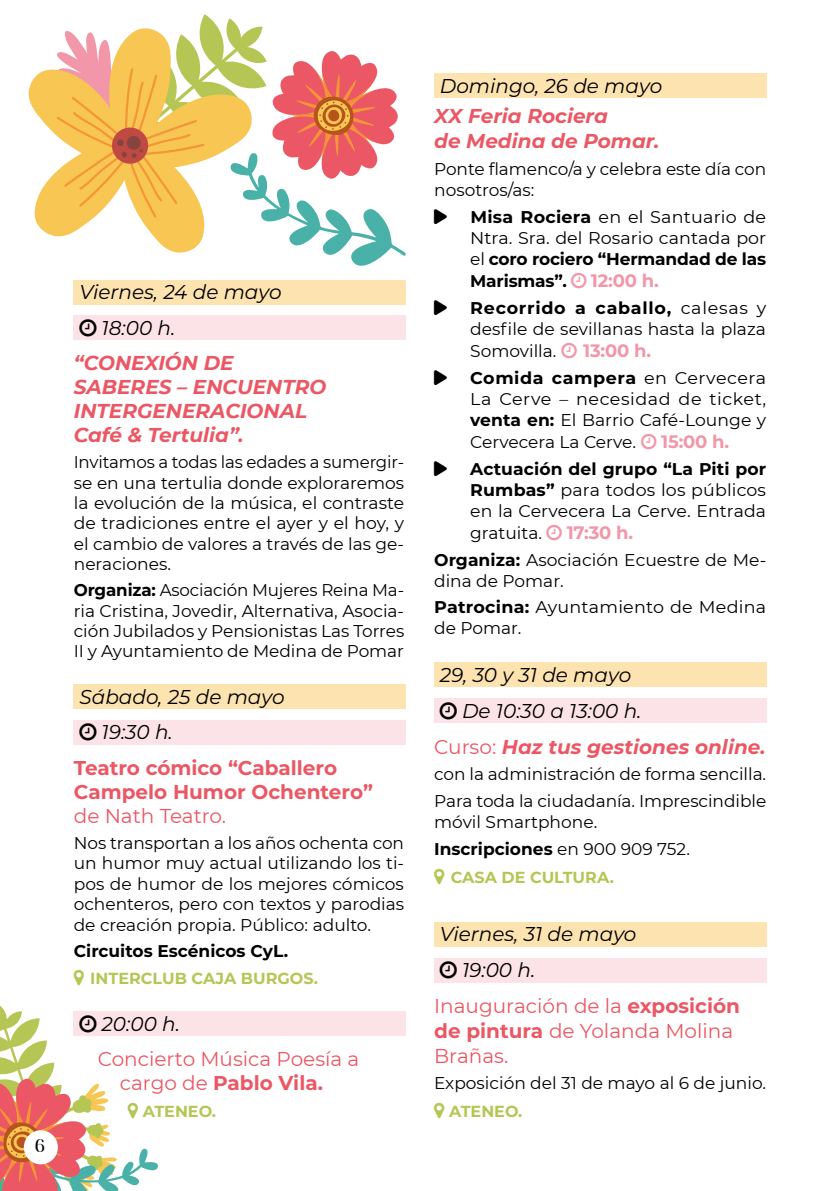
<style>
.page{position:relative;width:840px;height:1191px;background:#fff}
.page>*{position:absolute;margin:0;border:0;box-sizing:border-box;transform-origin:0 0}
.t1{font:italic 20px/35.4px "Montserrat";color:#000}
.t2{font:italic 700 20px/24px "Montserrat";color:#eb5764}
.t3{font:20px/24px "Montserrat";color:#eb5764}
.t4{font:700 20px/24px "Montserrat";color:#eb5764}
.t5{font:700 18px "Montserrat";letter-spacing:-.01em;color:#f296a9}
.t6{font:18px "Hugolers Free Personal";color:#000}
.t7{font:17px/20.4px "Montserrat";color:#000;text-align:justify}
.t8{font:700 17px/21.4px "Montserrat";letter-spacing:-.01em;color:#000;text-align:justify}
.t9{font:700 16px "Montserrat";color:#b5c654}
.s1{font-weight:700}
.s2{font-weight:400}
.s3{font-weight:400;font-style:normal}
</style>
<div class="page">
<div style="left:74px;top:280px;width:331px;height:24px;background:#fce3b0"></div>
<div style="left:74px;top:315px;width:331px;height:25px;background:#fce3e7"></div>
<div style="left:74px;top:685px;width:331px;height:24px;background:#fce3b0"></div>
<div style="left:74px;top:720px;width:331px;height:24px;background:#fce3e7"></div>
<div style="left:74px;top:1011px;width:331px;height:24px;background:#fce3e7"></div>
<div style="left:434px;top:74px;width:331px;height:24px;background:#fce3b0"></div>
<div style="left:434px;top:662px;width:331px;height:24px;background:#fce3b0"></div>
<div style="left:434px;top:698px;width:331px;height:24px;background:#fce3e7"></div>
<div style="left:434px;top:922px;width:331px;height:24px;background:#fce3b0"></div>
<div style="left:434px;top:958px;width:331px;height:24px;background:#fce3e7"></div>
<svg style="left:28px;top:14px;width:378px;height:252px"></svg>
<svg style="left:0;top:1006px;width:159px;height:185px"></svg>
<p class="t6" style="left:35px;top:1135px;width:12px">6</p>
<p class="t1" style="left:102px;top:274px;width:181px;text-indent:-22px">Viernes, 24 de mayo<br>18:00 h.</p>
<p class="t2" style="left:74px;top:350px;width:254px">“CONEXIÓN DE<br>SABERES – ENCUENTRO<br>INTERGENERACIONAL<br>Café &amp; Tertulia”.</p>
<p class="t7" style="left:74px;top:451px;width:332px">Invitamos a todas las edades a sumergir&shy;se en una tertulia donde exploraremos la evolución de la música, el contraste de tradiciones entre el ayer y el hoy, y el cambio de valores a través de las ge&shy;neraciones.</p>
<p class="t7" style="left:74px;top:579px;width:332px"><span class="s1">Organiza:</span> Asociación Mujeres Reina Ma&shy;ria Cristina, Jovedir, Alternativa, Asocia&shy;ción Jubilados y Pensionistas Las Torres II y Ayuntamiento de Medina de Pomar</p>
<p class="t1" style="left:102px;top:678px;width:184px;text-indent:-22px">Sábado, 25 de mayo<br>19:30 h.</p>
<p class="t4" style="left:74px;top:754px;width:300px">Teatro cómico “Caballero<br>Campelo Humor Ochentero”</p>
<p class="t3" style="left:74px;top:803px;width:154px">de Nath Teatro.</p>
<p class="t7" style="left:74px;top:832px;width:332px">Nos transportan a los años ochenta con un humor muy actual utilizando los ti&shy;pos de humor de los mejores cómicos ochenteros, pero con textos y parodias de creación propia. Público: adulto.</p>
<p class="t8" style="left:74px;top:939px;width:216px">Circuitos Escénicos CyL.</p>
<p class="t9" style="left:90px;top:966px;width:229px">INTERCLUB CAJA BURGOS.</p>
<p class="t1" style="left:102px;top:1005px;width:80px">20:00 h.</p>
<p class="t3" style="left:120px;top:1046px;width:241px;text-indent:-22px">Concierto Música Poesía a cargo de <span class="s1">Pablo Vila.</span></p>
<p class="t9" style="left:143px;top:1100px;width:75px">ATENEO.</p>
<p class="t1" style="left:439px;top:68px;width:224px">Domingo, 26 de mayo</p>
<p class="t2" style="left:434px;top:103px;width:227px;line-height:24.6px">XX Feria Rociera<br>de Medina de Pomar.</p>
<p class="t7" style="left:434px;top:158px;width:333px;line-height:21px">Ponte flamenco/a y celebra este día con nosotros/as:</p>
<p class="t8" style="left:470px;top:205px;width:297px">Misa Rociera <span class="s2">en el Santuario de Ntra. Sra. del Rosario cantada por el</span> coro rociero “Hermandad de las Marismas”.</p>
<p class="t5" style="left:590px;top:267px;width:69px">12:00 h.</p>
<p class="t7" style="left:470px;top:296px;width:297px;line-height:21.6px"><span class="s1">Recorrido a caballo,</span> calesas y desfile de sevillanas hasta la plaza Somovilla.</p>
<p class="t5" style="left:583px;top:337px;width:69px">13:00 h.</p>
<p class="t7" style="left:470px;top:366px;width:297px;line-height:21.4px"><span class="s1">Comida campera</span> en Cervecera La Cerve – necesidad de ticket, <span class="s1">venta en:</span> El Barrio Café-Lounge y Cervecera La Cerve.</p>
<p class="t5" style="left:661px;top:428px;width:69px">15:00 h.</p>
<p class="t7" style="left:470px;top:457px;width:297px;line-height:21.4px"><span class="s1">Actuación del grupo “La Piti por Rumbas”</span> para todos los públicos en la Cervecera La Cerve. Entrada gratuita.</p>
<p class="t5" style="left:566px;top:519px;width:68px">17:30 h.</p>
<p class="t7" style="left:434px;top:548px;width:333px;line-height:21px"><span class="s1">Organiza:</span> Asociación Ecuestre de Me&shy;dina de Pomar.</p>
<p class="t7" style="left:434px;top:596px;width:333px;line-height:21px"><span class="s1">Patrocina:</span> Ayuntamiento de Medina de Pomar.</p>
<p class="t1" style="left:439px;top:656px;width:193px">29, 30 y 31 de mayo</p>
<p class="t1" style="left:462px;top:692px;width:181px">De 10:30 a 13:00 h.</p>
<p class="t2" style="left:434px;top:733px;width:333px"><span class="s3">Curso:</span> Haz tus gestiones online.</p>
<p class="t7" style="left:434px;top:760px;width:333px;line-height:26.8px">con la administración de forma sencilla.<br>Para toda la ciudadanía. Imprescindible</p>
<p class="t7" style="left:434px;top:808px;width:257px;line-height:26.8px">móvil Smartphone.<br><span class="s1">Inscripciones</span> en 900 909 752.</p>
<p class="t9" style="left:450px;top:865px;width:165px">CASA DE CULTURA.</p>
<p class="t1" style="left:439px;top:916px;width:198px">Viernes, 31 de mayo</p>
<p class="t1" style="left:462px;top:952px;width:75px">19:00 h.</p>
<p class="t3" style="left:434px;top:993px;width:307px">Inauguración de la <span class="s1">exposición</span></p>
<p class="t3" style="left:434px;top:1018px;width:300px;line-height:24.6px"><span class="s1">de pintura</span> de Yolanda Molina<br>Brañas.</p>
<p class="t7" style="left:434px;top:1072px;width:333px">Exposición del 31 de mayo al 6 de junio.</p>
<p class="t9" style="left:449px;top:1100px;width:75px">ATENEO.</p>
</div>
